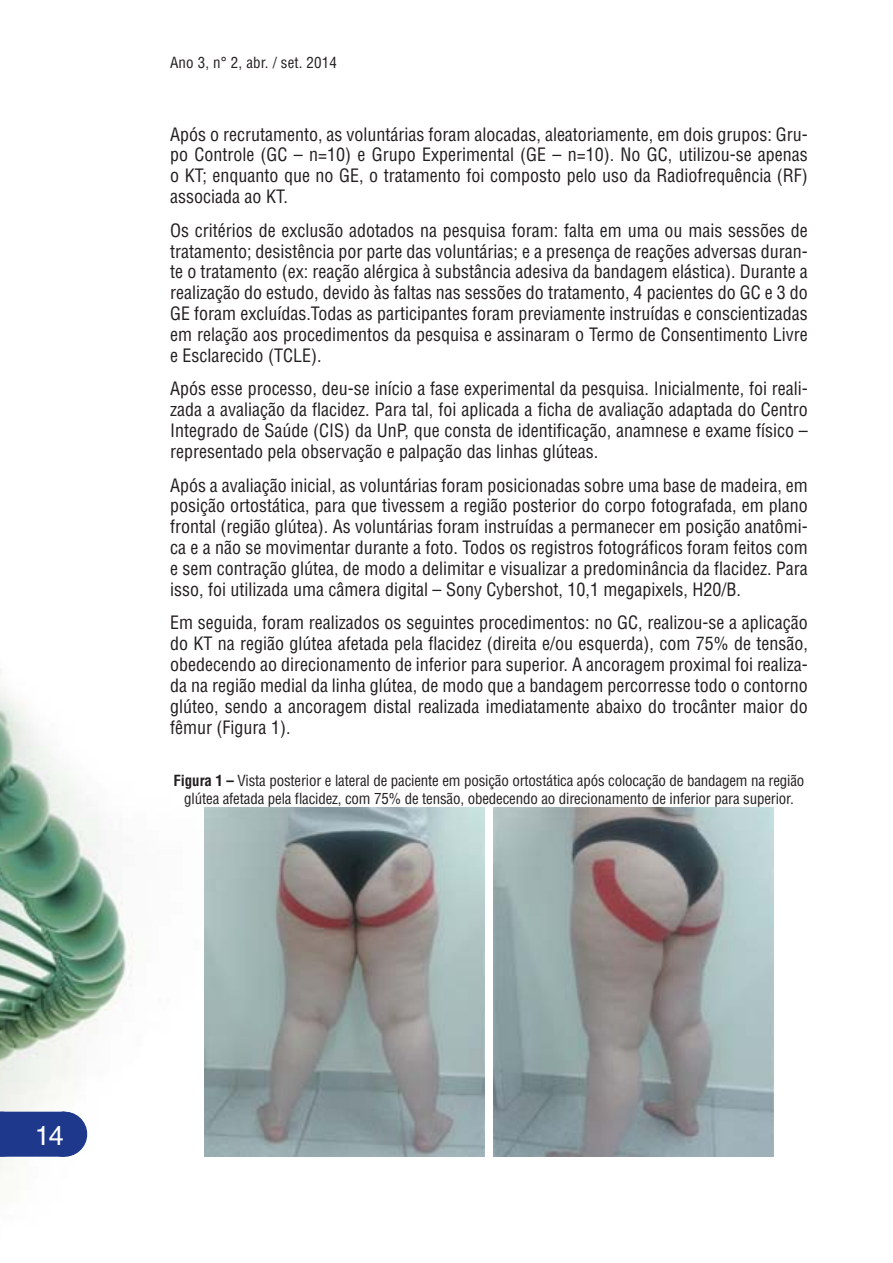
<style>
.page{position:relative;width:893px;height:1263px;background:#fff}
.page>*{position:absolute;margin:0;border:0;box-sizing:border-box;transform-origin:0 0}
.t1{font:27px "Helvetica LT Std";color:#fff}
.t2{font:condensed 18px/20.9px "Helvetica LT Std";color:#231f20;text-align:justify}
.t3{font:condensed 15px/18px "Helvetica LT Std";letter-spacing:-.01em;color:#231f20;text-align:center}
.t4{font:condensed 15px "Helvetica LT Std";letter-spacing:.01em;color:#231f20}
.s1{font-weight:700}
</style>
<div class="page">
<img style="left:0;top:683px;width:774px;height:493px">
<hr style="left:64px;top:1112px;width:1px;height:45px;background:#1e388c">
<div style="left:0;top:1112px;width:64px;height:45px;background:#1e388c"></div>
<img style="left:204px;top:807px;width:281px;height:349px">
<img style="left:493px;top:808px;width:281px;height:348px">
<p class="t4" style="left:170px;top:56px;width:168px">Ano 3, n° 2, abr. / set. 2014</p>
<p class="t2" style="left:170px;top:125px;width:639px">Após o recrutamento, as voluntárias foram alocadas, aleatoriamente, em dois grupos: Gru&shy;po Controle (GC – n=10) e Grupo Experimental (GE – n=10). No GC, utilizou-se apenas o KT; enquanto que no GE, o tratamento foi composto pelo uso da Radiofrequência (RF) associada ao KT.</p>
<p class="t2" style="left:170px;top:221px;width:639px">Os critérios de exclusão adotados na pesquisa foram: falta em uma ou mais sessões de tratamento; desistência por parte das voluntárias; e a presença de reações adversas duran&shy;te o tratamento (ex: reação alérgica à substância adesiva da bandagem elástica). Durante a realização do estudo, devido às faltas nas sessões do tratamento, 4 pacientes do GC e 3 do GE foram excluídas.Todas as participantes foram previamente instruídas e conscientizadas em relação aos procedimentos da pesquisa e assinaram o Termo de Consentimento Livre e Esclarecido (TCLE).</p>
<p class="t2" style="left:170px;top:379px;width:639px">Após esse processo, deu-se início a fase experimental da pesquisa. Inicialmente, foi reali&shy;zada a avaliação da flacidez. Para tal, foi aplicada a ficha de avaliação adaptada do Centro Integrado de Saúde (CIS) da UnP, que consta de identificação, anamnese e exame físico – representado pela observação e palpação das linhas glúteas.</p>
<p class="t2" style="left:170px;top:476px;width:639px">Após a avaliação inicial, as voluntárias foram posicionadas sobre uma base de madeira, em posição ortostática, para que tivessem a região posterior do corpo fotografada, em plano frontal (região glútea). As voluntárias foram instruídas a permanecer em posição anatômi&shy;ca e a não se movimentar durante a foto. Todos os registros fotográficos foram feitos com e sem contração glútea, de modo a delimitar e visualizar a predominância da flacidez. Para isso, foi utilizada uma câmera digital – Sony Cybershot, 10,1 megapixels, H20/B.</p>
<p class="t2" style="left:170px;top:613px;width:639px">Em seguida, foram realizados os seguintes procedimentos: no GC, realizou-se a aplicação do KT na região glútea afetada pela flacidez (direita e/ou esquerda), com 75% de tensão, obedecendo ao direcionamento de inferior para superior. A ancoragem proximal foi realiza&shy;da na região medial da linha glútea, de modo que a bandagem percorresse todo o contorno glúteo, sendo a ancoragem distal realizada imediatamente abaixo do trocânter maior do fêmur (Figura 1).</p>
<p class="t3" style="left:174px;top:772px;width:632px"><span class="s1">Figura 1 –</span> Vista posterior e lateral de paciente em posição ortostática após colocação de bandagem na região glútea afetada pela flacidez, com 75% de tensão, obedecendo ao direcionamento de inferior para superior.</p>
<h1 class="t1" style="left:35px;top:1124px;width:30px">14</h1>
</div>
